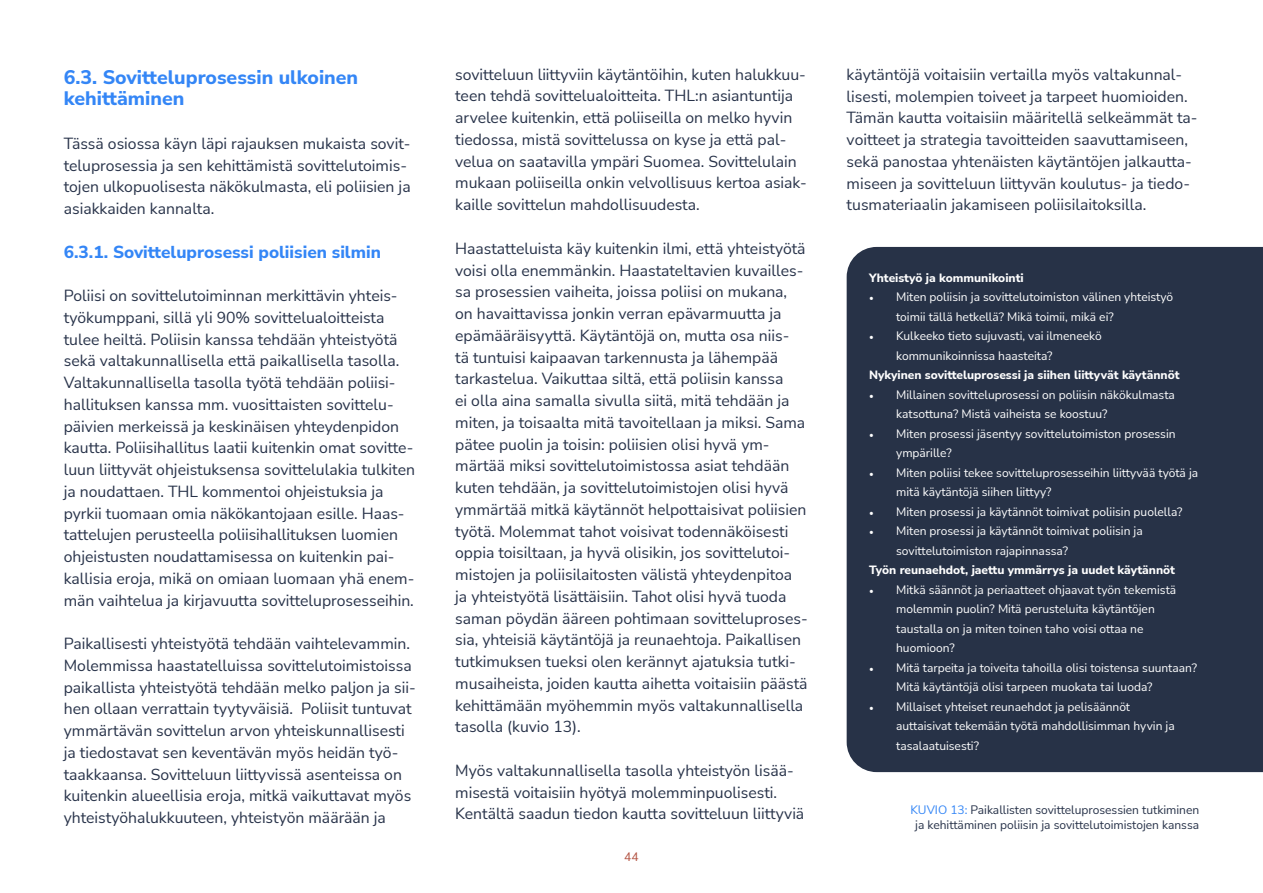
<style>
.page{position:relative;width:1263px;height:893px;background:#fff}
.page>*{position:absolute;margin:0;border:0;box-sizing:border-box;transform-origin:0 0}
.t1{font:800 19.5px/21.8px "Nunito Sans";color:#3486f6}
.t2{font:800 17.25px "Nunito Sans";color:#3486f6}
.t3{font:15.75px/21.8px "Nunito Sans";color:#273249}
.t4{font:15.75px/21.8px "Nunito Sans Regular 2";color:#273249}
.t5{font:12px/19.5px "Nunito Sans";color:#fff}
.t6{font:800 12px "Nunito Sans";color:#fff}
.t7{font:12px/15px "Nunito Sans";color:#273249;text-align:center}
.t8{font:12px "Nunito Sans";color:#b14f3e}
.s1{font-family:"Nunito Sans"}
.s2{font-family:"Minion Pro"}
.s3{color:#3486f6}
</style>
<div class="page">
<div style="left:847px;top:247px;width:416px;height:525px;background:#273247"></div>
<p class="t1" style="left:64px;top:65px;width:296px">6.3. Sovitteluprosessin ulkoinen kehittäminen</p>
<p class="t3" style="left:64px;top:132px;width:348px">Tässä osiossa käyn läpi rajauksen mukaista sovit&shy;teluprosessia ja sen kehittämistä sovittelutoimis&shy;tojen ulkopuolisesta näkökulmasta, eli poliisien ja asiakkaiden kannalta.</p>
<p class="t2" style="left:64px;top:239px;width:319px">6.3.1. Sovitteluprosessi poliisien silmin</p>
<p class="t3" style="left:64px;top:284px;width:353px">Poliisi on sovittelutoiminnan merkittävin yhteis&shy;työkumppani, sillä yli 90% sovittelualoitteista tulee heiltä. Poliisin kanssa tehdään yhteistyötä sekä valtakunnallisella että paikallisella tasolla.<br>Valtakunnallisella tasolla työtä tehdään poliisi&shy;hallituksen kanssa mm. vuosittaisten sovittelu&shy;päivien merkeissä ja keskinäisen yhteydenpidon kautta. Poliisihallitus laatii kuitenkin omat sovitte&shy;luun liittyvät ohjeistuksensa sovittelulakia tulkiten</p>
<p class="t4" style="left:64px;top:480px;width:342px">ja noudattaen. THL kommentoi ohjeistuksia ja pyrkii tuomaan omia näkökantojaan esille. Haas<span class="s1">-</span></p>
<p class="t3" style="left:64px;top:523px;width:352px">tattelujen perusteella poliisihallituksen luomien ohjeistusten noudattamisessa on kuitenkin pai&shy;kallisia eroja, mikä on omiaan luomaan yhä enem&shy;män vaihtelua ja kirjavuutta sovitteluprosesseihin.</p>
<p class="t3" style="left:64px;top:632px;width:353px">Paikallisesti yhteistyötä tehdään vaihtelevammin.<br>Molemmissa haastatelluissa sovittelutoimistoissa paikallista yhteistyötä tehdään melko paljon ja sii&shy;hen ollaan verrattain tyytyväisiä. Poliisit tuntuvat ymmärtävän sovittelun arvon yhteiskunnallisesti ja tiedostavat sen keventävän myös heidän työ&shy;taakkaansa. Sovitteluun liittyvissä asenteissa on kuitenkin alueellisia eroja, mitkä vaikuttavat myös yhteistyöhalukkuuteen, yhteistyön määrään ja</p>
<p class="t3" style="left:455px;top:63px;width:352px">sovitteluun liittyviin käytäntöihin, kuten halukkuu-</p>
<p class="t4" style="left:455px;top:85px;width:339px">teen tehdä sovittelualoitteita. THL:n asiantuntija</p>
<p class="t3" style="left:455px;top:106px;width:353px">arvelee kuitenkin, että poliiseilla on melko hyvin tiedossa, mistä sovittelussa on kyse ja että pal&shy;velua on saatavilla ympäri Suomea. Sovittelulain mukaan poliiseilla onkin velvollisuus kertoa asiak&shy;kaille sovittelun mahdollisuudesta.</p>
<p class="t4" style="left:455px;top:237px;width:352px">Haastatteluista käy kuitenkin ilmi, että yhteistyötä voisi olla enemmänkin. Haastateltavien kuvailles<span class="s1">-</span></p>
<p class="t3" style="left:455px;top:280px;width:354px">sa prosessien vaiheita, joissa poliisi on mukana, on havaittavissa jonkin verran epävarmuutta ja epämääräisyyttä. Käytäntöjä on, mutta osa niis-<br>tä tuntuisi kaipaavan tarkennusta ja lähempää tarkastelua. Vaikuttaa siltä, että poliisin kanssa<br>ei olla aina samalla sivulla siitä, mitä tehdään ja miten, ja toisaalta mitä tavoitellaan ja miksi. Sama pätee puolin ja toisin: poliisien olisi hyvä ym&shy;märtää miksi sovittelutoimistossa asiat tehdään kuten tehdään, ja sovittelutoimistojen olisi hyvä ymmärtää mitkä käytännöt helpottaisivat poliisien työtä. Molemmat tahot voisivat todennäköisesti oppia toisiltaan, ja hyvä olisikin, jos sovittelutoi&shy;mistojen ja poliisilaitosten välistä yhteydenpitoa ja yhteistyötä lisättäisiin. Tahot olisi hyvä tuoda saman pöydän ääreen pohtimaan sovitteluproses&shy;sia, yhteisiä käytäntöjä ja reunaehtoja. Paikallisen tutkimuksen tueksi olen kerännyt ajatuksia tutki&shy;musaiheista, joiden kautta aihetta voitaisiin päästä kehittämään myöhemmin myös valtakunnallisella</p>
<p class="t4" style="left:455px;top:715px;width:127px">tasolla (kuvio 13).</p>
<p class="t3" style="left:455px;top:759px;width:351px">Myös valtakunnallisella tasolla yhteistyön lisää&shy;misestä voitaisiin hyötyä molemminpuolisesti.<br>Kentältä saadun tiedon kautta sovitteluun liittyviä</p>
<p class="t8" style="left:624px;top:849px;width:16px">44</p>
<p class="t3" style="left:847px;top:63px;width:352px">käytäntöjä voitaisiin vertailla myös valtakunnal&shy;lisesti, molempien toiveet ja tarpeet huomioiden.<br>Tämän kautta voitaisiin määritellä selkeämmät ta&shy;voitteet ja strategia tavoitteiden saavuttamiseen, sekä panostaa yhtenäisten käytäntöjen jalkautta&shy;miseen ja sovitteluun liittyvän koulutus- ja tiedo&shy;tusmateriaalin jakamiseen poliisilaitoksilla.</p>
<p class="t6" style="left:869px;top:269px;width:156px">Yhteistyö ja kommunikointi</p>
<p class="t5" style="left:896px;top:287px;width:279px;text-indent:-27px"><span class="s2">•</span> Miten poliisin ja sovittelutoimiston välinen yhteistyö toimii tällä hetkellä? Mikä toimii, mikä ei?</p>
<p class="t5" style="left:896px;top:326px;width:207px;text-indent:-27px"><span class="s2">•</span> Kulkeeko tieto sujuvasti, vai ilmeneekö kommunikoinnissa haasteita?</p>
<p class="t6" style="left:869px;top:366px;width:312px">Nykyinen sovitteluprosessi ja siihen liittyvät käytännöt</p>
<p class="t5" style="left:896px;top:384px;width:280px;text-indent:-27px"><span class="s2">•</span> Millainen sovitteluprosessi on poliisin näkökulmasta katsottuna? Mistä vaiheista se koostuu?</p>
<p class="t5" style="left:896px;top:423px;width:281px;text-indent:-27px"><span class="s2">•</span> Miten prosessi jäsentyy sovittelutoimiston prosessin ympärille?</p>
<p class="t5" style="left:896px;top:462px;width:304px;text-indent:-27px"><span class="s2">•</span> Miten poliisi tekee sovitteluprosesseihin liittyvää työtä ja mitä käytäntöjä siihen liittyy?</p>
<p class="t5" style="left:869px;top:501px;width:315px"><span class="s2">•</span> Miten prosessi ja käytännöt toimivat poliisin puolella?</p>
<p class="t5" style="left:896px;top:521px;width:248px;text-indent:-27px"><span class="s2">•</span> Miten prosessi ja käytännöt toimivat poliisin ja sovittelutoimiston rajapinnassa?</p>
<p class="t6" style="left:869px;top:561px;width:307px">Työn reunaehdot, jaettu ymmärrys ja uudet käytännöt</p>
<p class="t5" style="left:896px;top:579px;width:282px;text-indent:-27px"><span class="s2">•</span> Mitkä säännöt ja periaatteet ohjaavat työn tekemistä molemmin puolin? Mitä perusteluita käytäntöjen taustalla on ja miten toinen taho voisi ottaa ne huomioon?</p>
<p class="t5" style="left:896px;top:657px;width:302px;text-indent:-27px"><span class="s2">•</span> Mitä tarpeita ja toiveita tahoilla olisi toistensa suuntaan?<br>Mitä käytäntöjä olisi tarpeen muokata tai luoda?</p>
<p class="t5" style="left:896px;top:696px;width:280px;text-indent:-27px"><span class="s2">•</span> Millaiset yhteiset reunaehdot ja pelisäännöt auttaisivat tekemään työtä mahdollisimman hyvin ja tasalaatuisesti?</p>
<p class="t7" style="left:910px;top:802px;width:290px"><span class="s3">KUVIO 13:</span> Paikallisten sovitteluprosessien tutkiminen ja kehittäminen poliisin ja sovittelutoimistojen kanssa</p>
</div>
